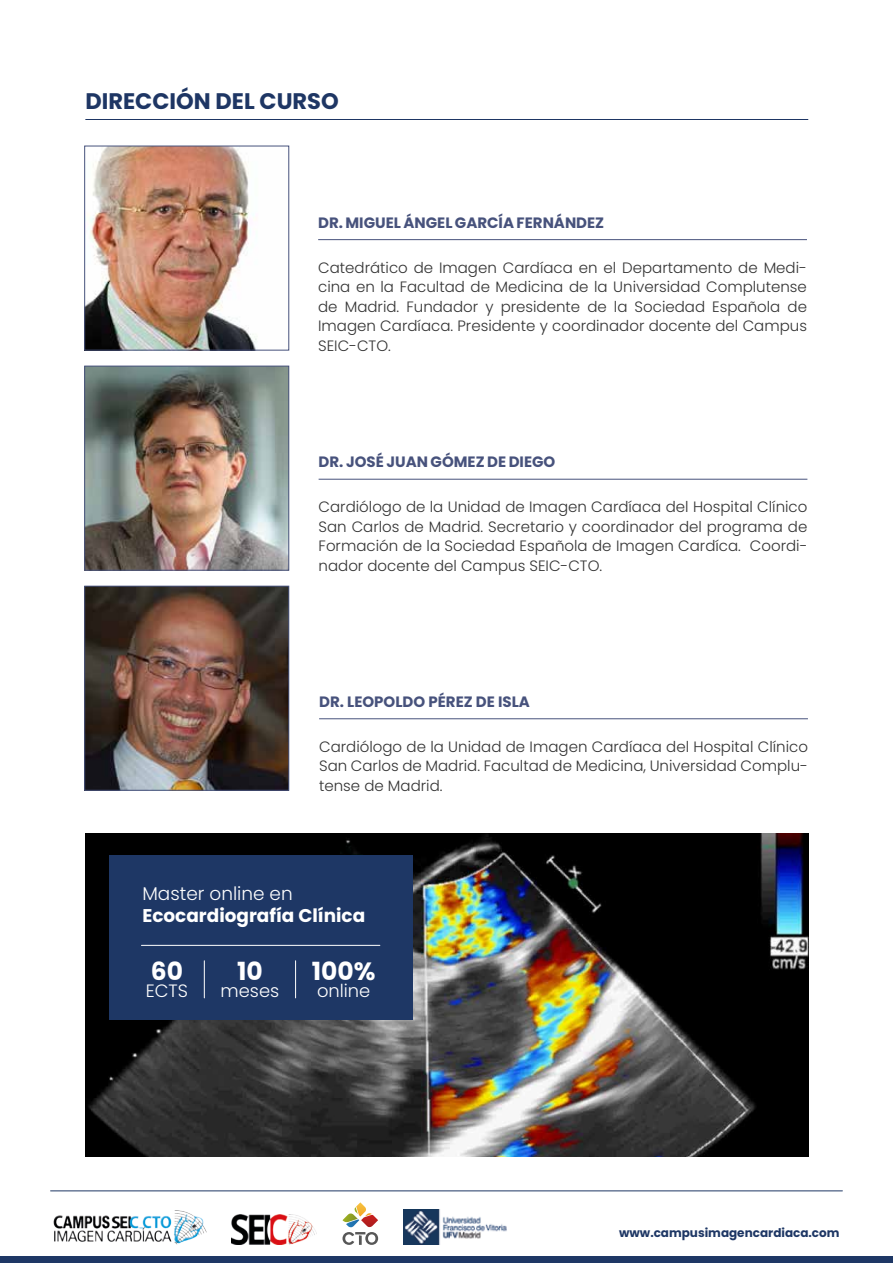
<style>
.page{position:relative;width:893px;height:1263px;background:#fff}
.page>*{position:absolute;margin:0;border:0;box-sizing:border-box;transform-origin:0 0}
.t1{font:700 24.9px "Poppins";color:#fff}
.t2{font:700 22.5px "Poppins";color:#1e3664}
.t3{font:700 18.45px "Poppins";color:#fff}
.t4{font:300 18.45px "Poppins";color:#fff}
.t5{font:300 17.85px "Poppins";color:#fff}
.t6{font:300 15px/19.5px "Poppins";color:#333;text-align:justify}
.t7{font:700 15px "Poppins";color:#47527c}
.t8{font:700 12px "Poppins";color:#1e3765}
</style>
<div class="page">
<hr style="left:51px;top:1190px;width:791px;height:1px;background:#1e3764">
<div style="left:0;top:1257px;width:893px;height:6px;background:#1e3765"></div>
<img style="left:53px;top:1210px;width:153px;height:35px">
<img style="left:404px;top:1209px;width:103px;height:36px">
<svg style="left:342px;top:1202px;width:36px;height:43px"></svg>
<img style="left:232px;top:1215px;width:85px;height:30px">
<hr style="left:85px;top:119px;width:723px;height:1px;background:#1e3664">
<hr style="left:319px;top:479px;width:488px;height:1px;background:#47527c">
<img style="left:86px;top:368px;width:201px;height:201px">
<div style="left:84px;top:366px;width:205px;height:205px;border:1px solid #47527c"></div>
<hr style="left:318px;top:239px;width:489px;height:1px;background:#47527c">
<img style="left:86px;top:148px;width:171px;height:200px">
<div style="left:84px;top:146px;width:205px;height:204px;border:1px solid #47527c"></div>
<hr style="left:319px;top:718px;width:489px;height:1px;background:#47527c">
<img style="left:86px;top:588px;width:201px;height:201px">
<div style="left:84px;top:586px;width:205px;height:205px;border:1px solid #47527c"></div>
<img style="left:85px;top:833px;width:723px;height:324px">
<div style="left:109px;top:855px;width:303px;height:165px;background:#1e3765"></div>
<hr style="left:295px;top:961px;width:1px;height:37px;background:#fff">
<hr style="left:204px;top:961px;width:1px;height:37px;background:#fff">
<hr style="left:141px;top:945px;width:239px;height:1px;background:#fff">
<h2 class="t2" style="left:85px;top:88px;width:255px">DIRECCIÓN DEL CURSO</h2>
<p class="t7" style="left:318px;top:214px;width:288px">DR. MIGUEL ÁNGEL GARCÍA FERNÁNDEZ</p>
<p class="t6" style="left:318px;top:258px;width:490px">Catedrático de Imagen Cardíaca en el Departamento de Medi&shy;cina en la Facultad de Medicina de la Universidad Complutense de Madrid. Fundador y presidente de la Sociedad Española de Imagen Cardíaca. Presidente y coordinador docente del Campus SEIC-CTO.</p>
<p class="t7" style="left:319px;top:453px;width:238px">DR. JOSÉ JUAN GÓMEZ DE DIEGO</p>
<p class="t6" style="left:319px;top:497px;width:490px">Cardiólogo de la Unidad de Imagen Cardíaca del Hospital Clínico San Carlos de Madrid. Secretario y coordinador del programa de Formación de la Sociedad Española de Imagen Cardíca. Coordi&shy;nador docente del Campus SEIC-CTO.</p>
<p class="t7" style="left:319px;top:693px;width:212px">DR. LEOPOLDO PÉREZ DE ISLA</p>
<p class="t6" style="left:319px;top:737px;width:490px">Cardiólogo de la Unidad de Imagen Cardíaca del Hospital Clínico San Carlos de Madrid. Facultad de Medicina, Universidad Complu&shy;tense de Madrid.</p>
<p class="t4" style="left:142px;top:883px;width:152px">Master online en</p>
<p class="t3" style="left:142px;top:905px;width:224px">Ecocardiografía Clínica</p>
<h1 class="t1" style="left:151px;top:957px;width:34px">60</h1>
<p class="t5" style="left:146px;top:980px;width:44px">ECTS</p>
<h1 class="t1" style="left:237px;top:957px;width:27px">10</h1>
<p class="t5" style="left:221px;top:980px;width:60px">meses</p>
<h1 class="t1" style="left:312px;top:957px;width:65px">100%</h1>
<p class="t5" style="left:317px;top:980px;width:55px">online</p>
<p class="t8" style="left:619px;top:1226px;width:222px">www.campusimagencardiaca.com</p>
</div>
